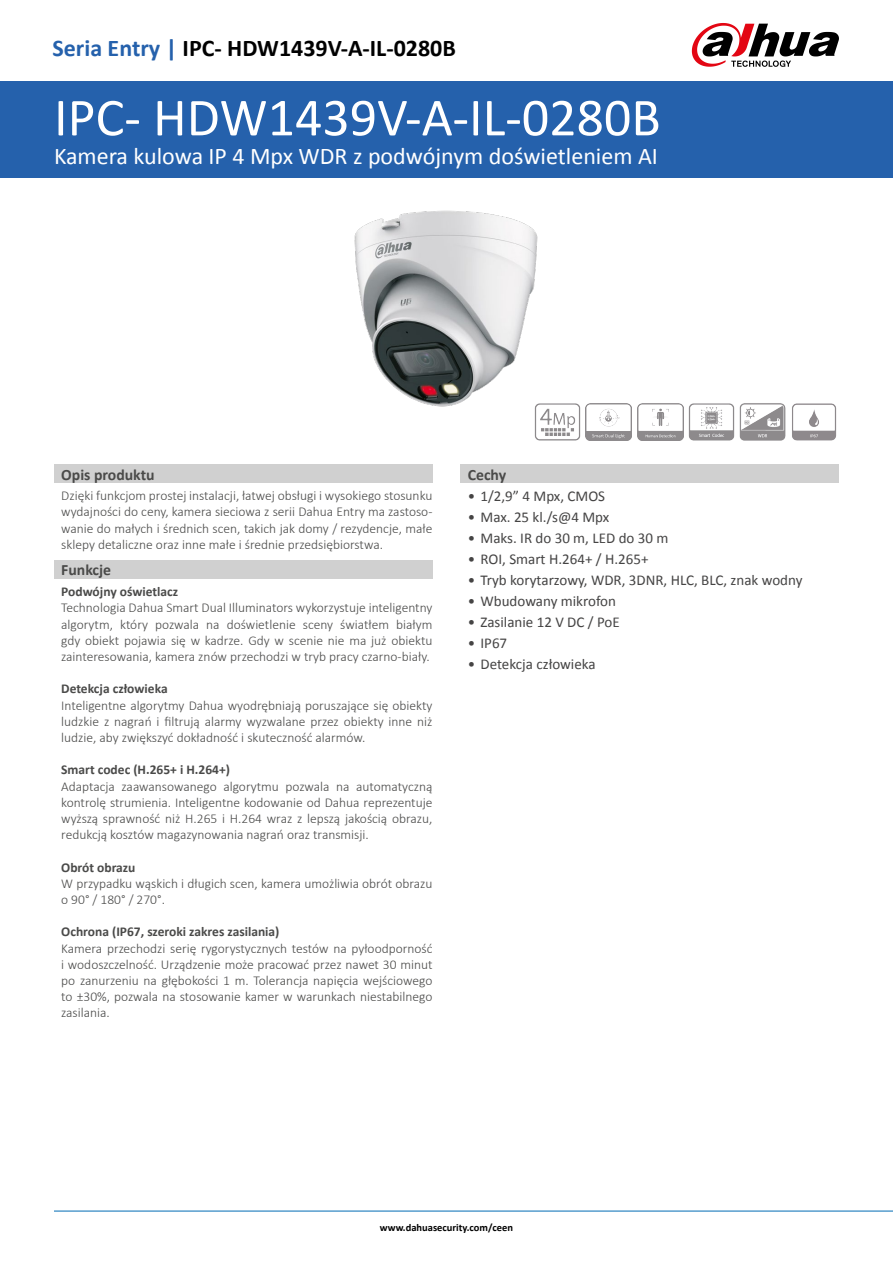
<style>
.page{position:relative;width:893px;height:1263px;background:#fff}
.page>*{position:absolute;margin:0;border:0;box-sizing:border-box;transform-origin:0 0}
.t1{font:54px "Calibri";color:#fff}
.t2{font:24px "Calibri";color:#fff}
.t3{font:700 24px "Calibri";color:#000}
.t4{font:700 15.75px "Calibri";color:#4a4a49}
.t5{font:15px "Calibri";color:#454444}
.t6{font:300 13.5px/16.2px "Calibri";color:#4a4a49;text-align:justify}
.t7{font:700 13.5px "Calibri";color:#4a4a49}
.t8{font:700 10.5px "Calibri";color:#000}
.s1{color:#2561ac}
</style>
<div class="page">
<div style="left:0;top:81px;width:893px;height:97px;background:#2561ac"></div>
<svg style="left:692px;top:23px;width:147px;height:44px"></svg>
<div style="left:54px;top:465px;width:378px;height:18px;background:#d0d0d0"></div>
<div style="left:54px;top:560px;width:378px;height:18px;background:#d0d0d0"></div>
<hr style="left:54px;top:1211px;width:839px;height:1px;background:#006bb4">
<img style="left:354px;top:210px;width:184px;height:197px">
<img style="left:586px;top:403px;width:46px;height:37px">
<img style="left:792px;top:403px;width:45px;height:38px">
<img style="left:534px;top:401px;width:47px;height:40px">
<img style="left:637px;top:403px;width:46px;height:37px">
<img style="left:739px;top:403px;width:47px;height:38px">
<img style="left:688px;top:403px;width:47px;height:38px">
<div style="left:460px;top:465px;width:379px;height:18px;background:#d0d0d0"></div>
<h2 class="t3" style="left:53px;top:32px;width:405px"><span class="s1">Seria Entry |</span> IPC- HDW1439V-A-IL-0280B</h2>
<h1 class="t1" style="left:54px;top:83px;width:608px">IPC- HDW1439V-A-IL-0280B</h1>
<h2 class="t2" style="left:54px;top:141px;width:605px">Kamera kulowa IP 4 Mpx WDR z podwójnym doświetleniem AI</h2>
<p class="t4" style="left:61px;top:464px;width:95px">Opis produktu</p>
<p class="t6" style="left:61px;top:487px;width:373px">Dzięki funkcjom prostej instalacji, łatwej obsługi i wysokiego stosunku wydajności do ceny, kamera sieciowa z serii Dahua Entry ma zastoso&shy;wanie do małych i średnich scen, takich jak domy / rezydencje, małe sklepy detaliczne oraz inne małe i średnie przedsiębiorstwa.</p>
<p class="t7" style="left:61px;top:583px;width:118px">Podwójny oświetlacz</p>
<p class="t6" style="left:61px;top:600px;width:373px">Technologia Dahua Smart Dual Illuminators wykorzystuje inteligentny algorytm, który pozwala na doświetlenie sceny światłem białym gdy obiekt pojawia się w kadrze. Gdy w scenie nie ma już obiektu zainteresowania, kamera znów przechodzi w tryb pracy czarno-biały.</p>
<p class="t7" style="left:61px;top:680px;width:108px">Detekcja człowieka</p>
<p class="t6" style="left:61px;top:697px;width:373px">Inteligentne algorytmy Dahua wyodrębniają poruszające się obiekty ludzkie z nagrań i filtrują alarmy wyzwalane przez obiekty inne niż ludzie, aby zwiększyć dokładność i skuteczność alarmów.</p>
<p class="t7" style="left:61px;top:761px;width:170px">Smart codec (H.265+ i H.264+)</p>
<p class="t6" style="left:61px;top:778px;width:373px">Adaptacja zaawansowanego algorytmu pozwala na automatyczną kontrolę strumienia. Inteligentne kodowanie od Dahua reprezentuje wyższą sprawność niż H.265 i H.264 wraz z lepszą jakością obrazu, redukcją kosztów magazynowania nagrań oraz transmisji.</p>
<p class="t7" style="left:61px;top:858px;width:76px">Obrót obrazu</p>
<p class="t6" style="left:61px;top:875px;width:373px">W przypadku wąskich i długich scen, kamera umożliwia obrót obrazu o 90° / 180° / 270°.</p>
<p class="t7" style="left:61px;top:923px;width:220px">Ochrona (IP67, szeroki zakres zasilania)</p>
<p class="t6" style="left:61px;top:940px;width:373px">Kamera przechodzi serię rygorystycznych testów na pyłoodporność i wodoszczelność. Urządzenie może pracować przez nawet 30 minut po zanurzeniu na głębokości 1 m. Tolerancja napięcia wejściowego to ±30%, pozwala na stosowanie kamer w warunkach niestabilnego zasilania.</p>
<p class="t4" style="left:61px;top:560px;width:51px">Funkcje</p>
<p class="t4" style="left:468px;top:464px;width:40px">Cechy</p>
<p class="t5" style="left:468px;top:487px;width:139px">• 1/2,9” 4 Mpx, CMOS</p>
<p class="t5" style="left:468px;top:508px;width:143px">• Max. 25 kl./s@4 Mpx</p>
<p class="t5" style="left:468px;top:529px;width:202px">• Maks. IR do 30 m, LED do 30 m</p>
<p class="t5" style="left:468px;top:550px;width:182px">• ROI, Smart H.264+ / H.265+</p>
<p class="t5" style="left:468px;top:571px;width:336px">• Tryb korytarzowy, WDR, 3DNR, HLC, BLC, znak wodny</p>
<p class="t5" style="left:468px;top:592px;width:150px">• Wbudowany mikrofon</p>
<p class="t5" style="left:468px;top:613px;width:153px">• Zasilanie 12 V DC / PoE</p>
<p class="t5" style="left:468px;top:634px;width:41px">• IP67</p>
<p class="t5" style="left:468px;top:655px;width:129px">• Detekcja człowieka</p>
<p class="t8" style="left:380px;top:1220px;width:135px">www.dahuasecurity.com/ceen</p>
</div>
